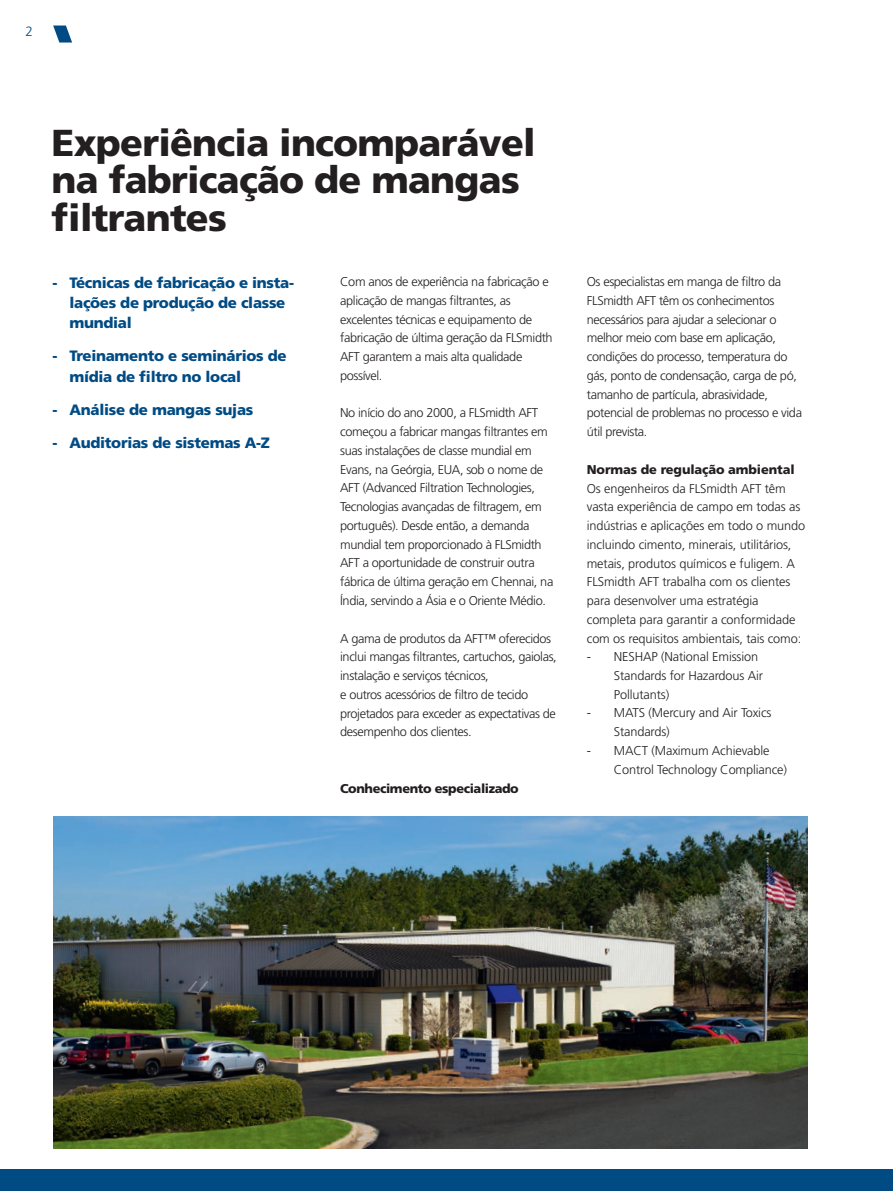
<style>
.page{position:relative;width:893px;height:1191px;background:#fff}
.page>*{position:absolute;margin:0;border:0;box-sizing:border-box;transform-origin:0 0}
.Headline_2{font:900 37.5px/37.5px "Frutiger LT Pro";letter-spacing:-.02em;color:#231f20}
.Feature_bullet{font:900 15px/20.2px "Frutiger LT Pro";letter-spacing:-.02em;color:#004b84}
.t1{font:300 13.5px "Frutiger LT Pro";color:#004b84}
.Body_copy{font:300 12.75px/18.8px "Frutiger LT Pro";letter-spacing:-.03em;color:#231f20}
.Body_copy-2{font:300 12.75px/18.8px "Frutiger LT Pro";letter-spacing:-.01em;color:#231f20}
.Body_copy-3{font:900 12.75px "Frutiger LT Pro";letter-spacing:-.01em;color:#231f20}
.Body_copy-4{font:900 12.75px "Frutiger LT Pro";letter-spacing:-.03em;color:#231f20}
</style>
<div class="page">
<div style="left:0;top:1169px;width:893px;height:22px;background:#004b84"></div>
<svg style="left:53px;top:26px;width:19px;height:17px"></svg>
<img style="left:53px;top:816px;width:755px;height:332px">
<p class="t1" style="left:26px;top:23px;width:9px">2</p>
<p class="Headline_2" style="left:52px;top:124px;width:486px">Experiência incomparável na fabricação de mangas filtrantes</p>
<p class="Feature_bullet" style="left:69px;top:272px;width:226px;text-indent:-17px">- Técnicas de fabricação e insta&shy;lações de produção de classe mundial</p>
<p class="Feature_bullet" style="left:69px;top:346px;width:219px;text-indent:-17px">- Treinamento e seminários de mídia de filtro no local</p>
<p class="Feature_bullet" style="left:52px;top:399px;width:202px">- Análise de mangas sujas</p>
<p class="Feature_bullet" style="left:52px;top:432px;width:219px">- Auditorias de sistemas A-Z</p>
<p class="Body_copy" style="left:340px;top:272px;width:214px">Com anos de experiência na fabricação e aplicação de mangas filtrantes, as excelentes técnicas e equipamento de fabricação de última geração da FLSmidth AFT garantem a mais alta qualidade possível.</p>
<p class="Body_copy" style="left:340px;top:404px;width:215px">No início do ano 2000, a FLSmidth AFT começou a fabricar mangas filtrantes em suas instalações de classe mundial em Evans, na Geórgia, EUA, sob o nome de AFT (Advanced Filtration Technologies, Tecnologias avançadas de filtragem, em português). Desde então, a demanda mundial tem proporcionado à FLSmidth AFT a oportunidade de construir outra fábrica de última geração em Chennai, na Índia, servindo a Ásia e o Oriente Médio.</p>
<p class="Body_copy" style="left:340px;top:629px;width:218px">A gama de produtos da AFT™ oferecidos inclui mangas filtrantes, cartuchos, gaiolas, instalação e serviços técnicos,</p>
<p class="Body_copy" style="left:340px;top:685px;width:217px">e outros acessórios de filtro de tecido projetados para exceder as expectativas de desempenho dos clientes.</p>
<p class="Body_copy-4" style="left:340px;top:780px;width:180px">Conhecimento especializado</p>
<p class="Body_copy" style="left:587px;top:272px;width:217px">Os especialistas em manga de filtro da FLSmidth AFT têm os conhecimentos necessários para ajudar a selecionar o melhor meio com base em aplicação, condições do processo, temperatura do gás, ponto de condensação, carga de pó, tamanho de partícula, abrasividade, potencial de problemas no processo e vida útil prevista.</p>
<p class="Body_copy-3" style="left:587px;top:461px;width:209px">Normas de regulação ambiental</p>
<p class="Body_copy-2" style="left:587px;top:479px;width:220px">Os engenheiros da FLSmidth AFT têm vasta experiência de campo em todas as indústrias e aplicações em todo o mundo incluindo cimento, minerais, utilitários, metais, produtos químicos e fuligem. A FLSmidth AFT trabalha com os clientes para desenvolver uma estratégia completa para garantir a conformidade com os requisitos ambientais, tais como:</p>
<p class="Body_copy-2" style="left:614px;top:647px;width:151px;text-indent:-27px">- NESHAP (National Emission<br>Standards for Hazardous Air<br>Pollutants)</p>
<p class="Body_copy-2" style="left:614px;top:703px;width:159px;text-indent:-27px">- MATS (Mercury and Air Toxics<br>Standards)</p>
<p class="Body_copy-2" style="left:614px;top:741px;width:175px;text-indent:-27px">- MACT (Maximum Achievable<br>Control Technology Compliance)</p>
</div>
